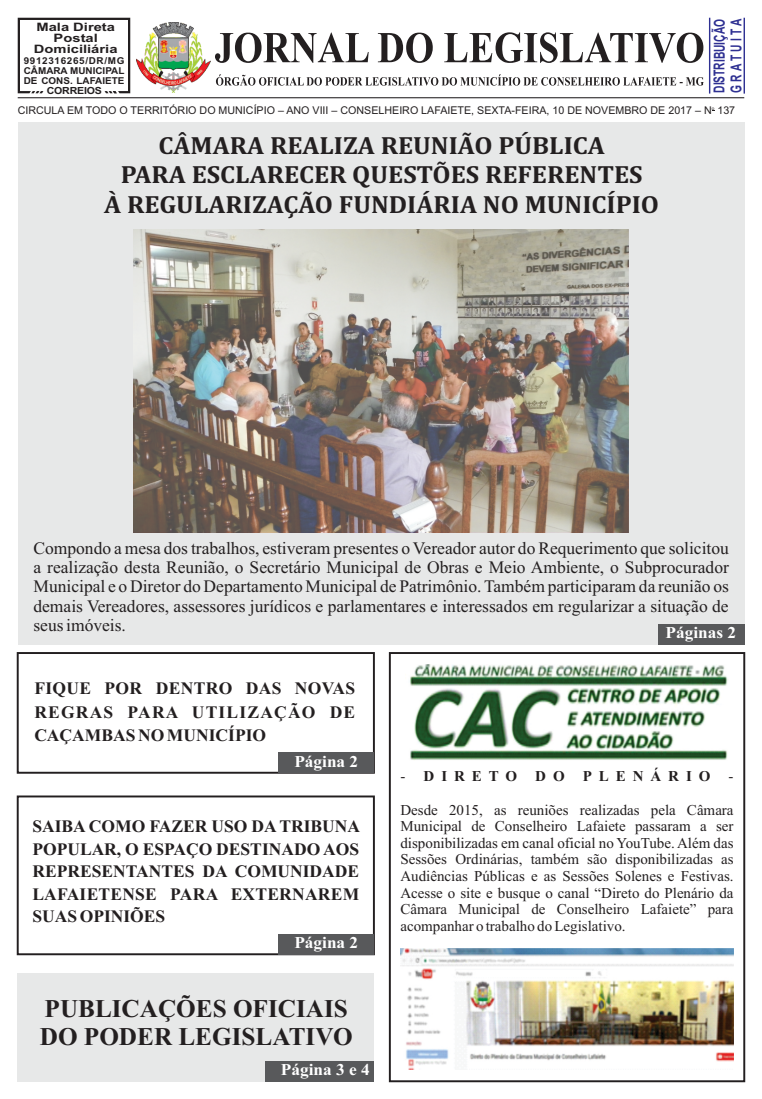
<style>
.page{position:relative;width:762px;height:1099px;background:#fff}
.page>*{position:absolute;margin:0;border:0;box-sizing:border-box;transform-origin:0 0}
.t1{font:700 25.5px/28.2px "Times New Roman";color:#231f20}
.t2{font:700 25.12px/29.5px "Cambria";color:#231f20;text-align:center;scale:1.04 1}
.t3{font:17.5px/19.4px "Times New Roman";color:#231f20;text-align:justify}
.t4{font:700 17.5px/22.5px "Times New Roman";letter-spacing:.015em;color:#231f20;text-align:justify}
.t5{font:700 16.5px "Times New Roman";color:#fff;scale:1.05 1}
.t6{font:700 15.12px/16.9px "Arial";color:#2e3092;scale:.68 1}
.t7{font:15px/16.6px "Times New Roman";color:#231f20;text-align:justify}
.t8{font:700 15px "Times New Roman";letter-spacing:.46em;color:#231f20}
.t9{font:700 11.62px/10.9px "Arial";color:#231f20;text-align:center;scale:1.27 1}
.t10{font:10.75px "Arial";color:#231f20}
.t11{font:700 9.75px "Arial";letter-spacing:-.02em;color:#231f20;scale:1.08 1}
.t12{font:700 9.5px/9.8px "Arial";color:#231f20;text-align:justify;scale:1.04 1}
.t13{font:4.75px "Arial";color:#231f20}
.s1{font-weight:400}
</style>
<div class="page">
<div style="left:18px;top:973px;width:356px;height:108px;background:#e7e8e8"></div>
<div style="left:18px;top:122px;width:726px;height:522px;background:#e7e8e8"></div>
<svg style="left:215px;top:32px;width:488px;height:31px"></svg>
<svg style="left:216px;top:74px;width:488px;height:12px"></svg>
<img style="left:137px;top:22px;width:73px;height:71px">
<hr style="left:18px;top:97px;width:726px;height:1px;background:#231f20">
<hr style="left:709px;top:18px;width:1px;height:76px;background:#2e3092">
<hr style="left:743px;top:18px;width:2px;height:76px;background:#2e3092">
<svg style="left:18px;top:18px;width:112px;height:75px"></svg>
<div style="left:389px;top:652px;width:356px;height:430px;border:2px solid #231f20"></div>
<div style="left:17px;top:652px;width:358px;height:121px;border:2px solid #231f20"></div>
<div style="left:278px;top:752px;width:96px;height:20px;background:#58595b"></div>
<div style="left:658px;top:624px;width:86px;height:20px;background:#58595b"></div>
<div style="left:17px;top:795px;width:358px;height:160px;border:2px solid #231f20"></div>
<div style="left:278px;top:934px;width:96px;height:20px;background:#58595b"></div>
<div style="left:265px;top:1061px;width:109px;height:20px;background:#58595b"></div>
<img style="left:410px;top:664px;width:318px;height:96px">
<img style="left:400px;top:948px;width:333px;height:121px">
<img style="left:133px;top:229px;width:496px;height:303px">
<p class="t9" style="left:34px;top:23px;width:67px">Mala Direta<br>Postal<br>Domiciliária</p>
<p class="t12" style="left:24px;top:57px;width:98px">9912316265/DR/MG CÂMARA MUNICIPAL DE CONS. LAFAIETE</p>
<p class="t11" style="left:47px;top:87px;width:53px">CORREIOS</p>
<p class="t6" style="left:712px;top:93px;width:110px;rotate:-90deg">DISTRIBUIÇÃO<br>GRATUITA</p>
<p class="t10" style="left:18px;top:106px;width:719px">CIRCULA EM TODO O TERRITÓRIO DO MUNICÍPIO – ANO VIII – CONSELHEIRO LAFAIETE, SEXTA-FEIRA, 10 DE NOVEMBRO DE 2017 – N 137</p>
<p class="t13" style="left:712px;top:106px;width:4px">o</p>
<h2 class="t2" style="left:104px;top:132px;width:535px">CÂMARA REALIZA REUNIÃO PÚBLICA<br>PARA ESCLARECER QUESTÕES REFERENTES<br>À REGULARIZAÇÃO FUNDIÁRIA NO MUNICÍPIO</h2>
<p class="t3" style="left:33px;top:539px;width:697px">Compondo a mesa dos trabalhos, estiveram presentes o Vereador autor do Requerimento que solicitou a realização desta Reunião, o Secretário Municipal de Obras e Meio Ambiente, o Subprocurador Municipal e o Diretor do Departamento Municipal de Patrimônio. Também participaram da reunião os demais Vereadores, assessores jurídicos e parlamentares e interessados em regularizar a situação de seus imóveis.</p>
<p class="t5" style="left:665px;top:627px;width:69px">Páginas 2</p>
<p class="t4" style="left:34px;top:677px;width:322px;line-height:23.9px">FIQUE POR DENTRO DAS NOVAS REGRAS PARA UTILIZAÇÃO DE CAÇAMBAS NO MUNICÍPIO</p>
<p class="t5" style="left:294px;top:755px;width:62px">Página 2</p>
<p class="t4" style="left:32px;top:816px;width:329px">SAIBA COMO FAZER USO DA TRIBUNA POPULAR, O ESPAÇO DESTINADO AOS REPRESENTANTES DA COMUNIDADE LAFAIETENSE PARA EXTERNAREM SUAS OPINIÕES</p>
<p class="t5" style="left:294px;top:937px;width:62px">Página 2</p>
<h1 class="t1" style="left:40px;top:997px;width:314px">PUBLICAÇÕES OFICIAIS<br>DO PODER LEGISLATIVO</h1>
<p class="t5" style="left:281px;top:1064px;width:86px">Página 3 e 4</p>
<p class="t8" style="left:400px;top:771px;width:335px"><span class="s1">-</span> DIRETO DO PLENÁRIO <span class="s1">-</span></p>
<p class="t7" style="left:400px;top:802px;width:335px">Desde 2015, as reuniões realizadas pela Câmara Municipal de Conselheiro Lafaiete passaram a ser disponibilizadas em canal oficial no YouTube. Além das Sessões Ordinárias, também são disponibilizadas as Audiências Públicas e as Sessões Solenes e Festivas.<br>Acesse o site e busque o canal “Direto do Plenário da Câmara Municipal de Conselheiro Lafaiete” para acompanhar o trabalho do Legislativo.</p>
</div>
